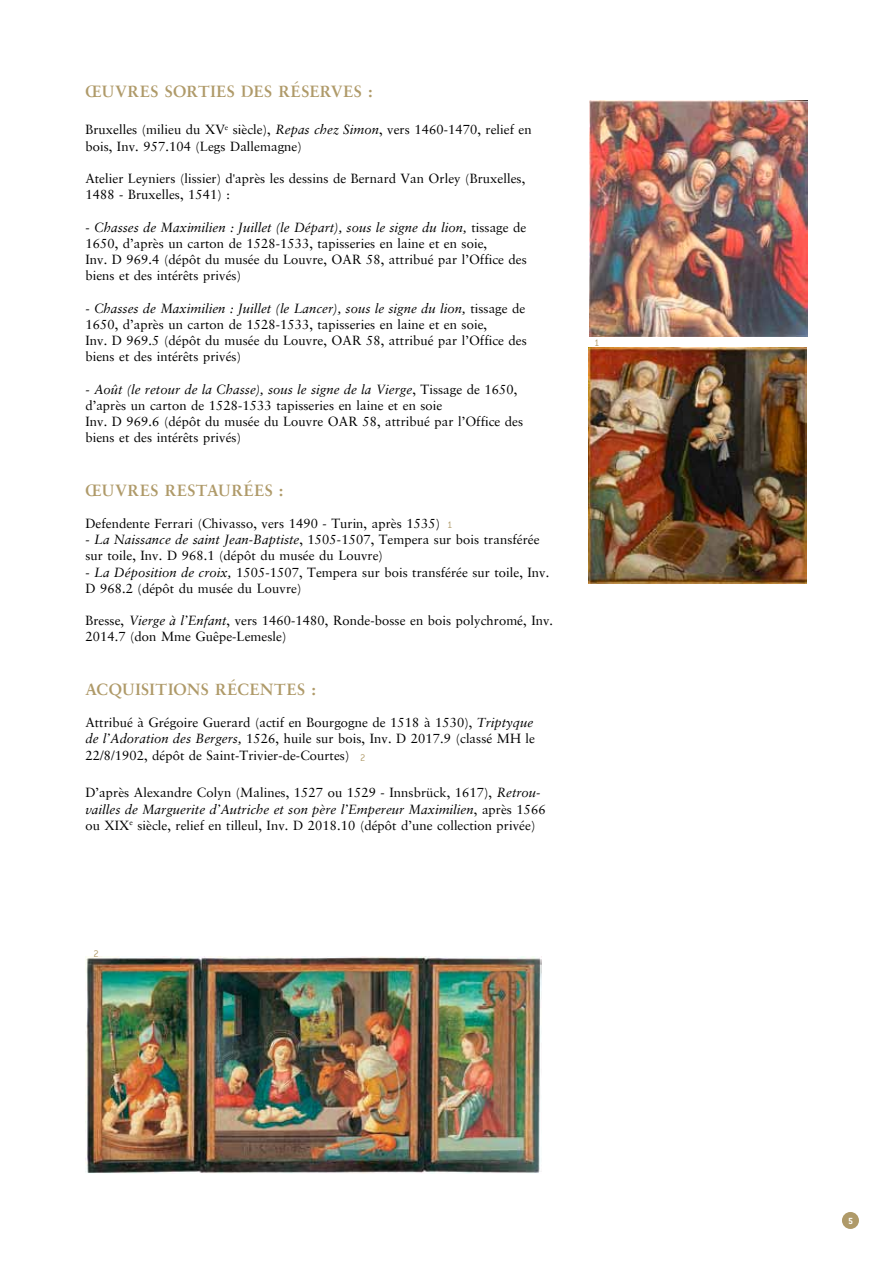
<style>
.page{position:relative;width:893px;height:1263px;background:#fff}
.page>*{position:absolute;margin:0;border:0;box-sizing:border-box;transform-origin:0 0}
.t1{font:700 16.5px "Sabon";letter-spacing:.035em;color:#af9a69}
.t2{font:13.5px/16.2px "Sabon";color:#000}
.t3{font:300 10.5px "Conduit ITC Std";color:#af9a69}
.t4{font:700 9.75px "Conduit ITC Std";color:#fff}
.s1{font-style:italic}
</style>
<div class="page">
<div style="left:842px;top:1212px;width:17px;height:17px;background:#af9a69;border-radius:50%"></div>
<img style="left:589px;top:347px;width:218px;height:237px">
<img style="left:590px;top:101px;width:218px;height:236px">
<img style="left:85px;top:957px;width:457px;height:216px">
<p class="t1" style="left:85px;top:81px;width:289px">ŒUVRES SORTIES DES RÉSERVES :</p>
<p class="t2" style="left:85px;top:122px;width:448px">Bruxelles (milieu du XV<sup>e</sup> siècle), <span class="s1">Repas chez Simon</span>, vers 1460-1470, relief en bois, Inv. 957.104 (Legs Dallemagne)</p>
<p class="t2" style="left:85px;top:170px;width:441px">Atelier Leyniers (lissier) d'après les dessins de Bernard Van Orley (Bruxelles,<br>1488 - Bruxelles, 1541) :</p>
<p class="t2" style="left:85px;top:219px;width:443px">- <span class="s1">Chasses de Maximilien : Juillet (le Départ), sous le signe du lion,</span> tissage de 1650, d’après un carton de 1528-1533, tapisseries en laine et en soie,<br>Inv. D 969.4 (dépôt du musée du Louvre, OAR 58, attribué par l’Office des biens et des intérêts privés)</p>
<p class="t2" style="left:85px;top:300px;width:443px"><span class="s1">- Chasses de Maximilien : Juillet (le Lancer), sous le signe du lion,</span> tissage de 1650, d’après un carton de 1528-1533, tapisseries en laine et en soie,<br>Inv. D 969.5 (dépôt du musée du Louvre, OAR 58, attribué par l’Office des biens et des intérêts privés)</p>
<p class="t2" style="left:85px;top:381px;width:439px"><span class="s1">- Août (le retour de la Chasse), sous le signe de la Vierge</span>, Tissage de 1650, d’après un carton de 1528-1533 tapisseries en laine et en soie<br>Inv. D 969.6 (dépôt du musée du Louvre OAR 58, attribué par l’Office des biens et des intérêts privés)</p>
<p class="t1" style="left:85px;top:480px;width:200px">ŒUVRES RESTAURÉES :</p>
<p class="t2" style="left:85px;top:515px;width:356px">Defendente Ferrari (Chivasso, vers 1490 - Turin, après 1535)</p>
<p class="t2" style="left:85px;top:531px;width:456px">- <span class="s1">La Naissance de saint Jean-Baptiste</span>, 1505-1507, Tempera sur bois transférée sur toile, Inv. D 968.1 (dépôt du musée du Louvre)</p>
<p class="t2" style="left:85px;top:564px;width:466px">- <span class="s1">La Déposition de croix,</span> 1505-1507, Tempera sur bois transférée sur toile, Inv.<br>D 968.2 (dépôt du musée du Louvre)</p>
<p class="t2" style="left:85px;top:612px;width:469px">Bresse, <span class="s1">Vierge à l’Enfant</span>, vers 1460-1480, Ronde-bosse en bois polychromé, Inv.<br>2014.7 (don Mme Guêpe-Lemesle)</p>
<p class="t1" style="left:85px;top:679px;width:232px">ACQUISITIONS RÉCENTES :</p>
<p class="t2" style="left:85px;top:714px;width:451px">Attribué à Grégoire Guerard (actif en Bourgogne de 1518 à 1530), <span class="s1">Triptyque de l’Adoration des Bergers,</span> 1526, huile sur bois, Inv. D 2017.9 (classé MH le<br>22/8/1902, dépôt de Saint-Trivier-de-Courtes)</p>
<p class="t2" style="left:85px;top:785px;width:462px">D’après Alexandre Colyn (Malines, 1527 ou 1529 - Innsbrück, 1617), <span class="s1">Retrou&shy;vailles de Marguerite d’Autriche et son père l’Empereur Maximilien</span>, après 1566 ou XIX<sup>e</sup> siècle, relief en tilleul, Inv. D 2018.10 (dépôt d’une collection privée)</p>
<p class="t3" style="left:447px;top:519px;width:7px">1</p>
<p class="t3" style="left:360px;top:751px;width:7px">2</p>
<p class="t3" style="left:594px;top:336px;width:7px">1</p>
<p class="t3" style="left:94px;top:947px;width:7px">2</p>
<p class="t4" style="left:848px;top:1214px;width:6px">5</p>
</div>
